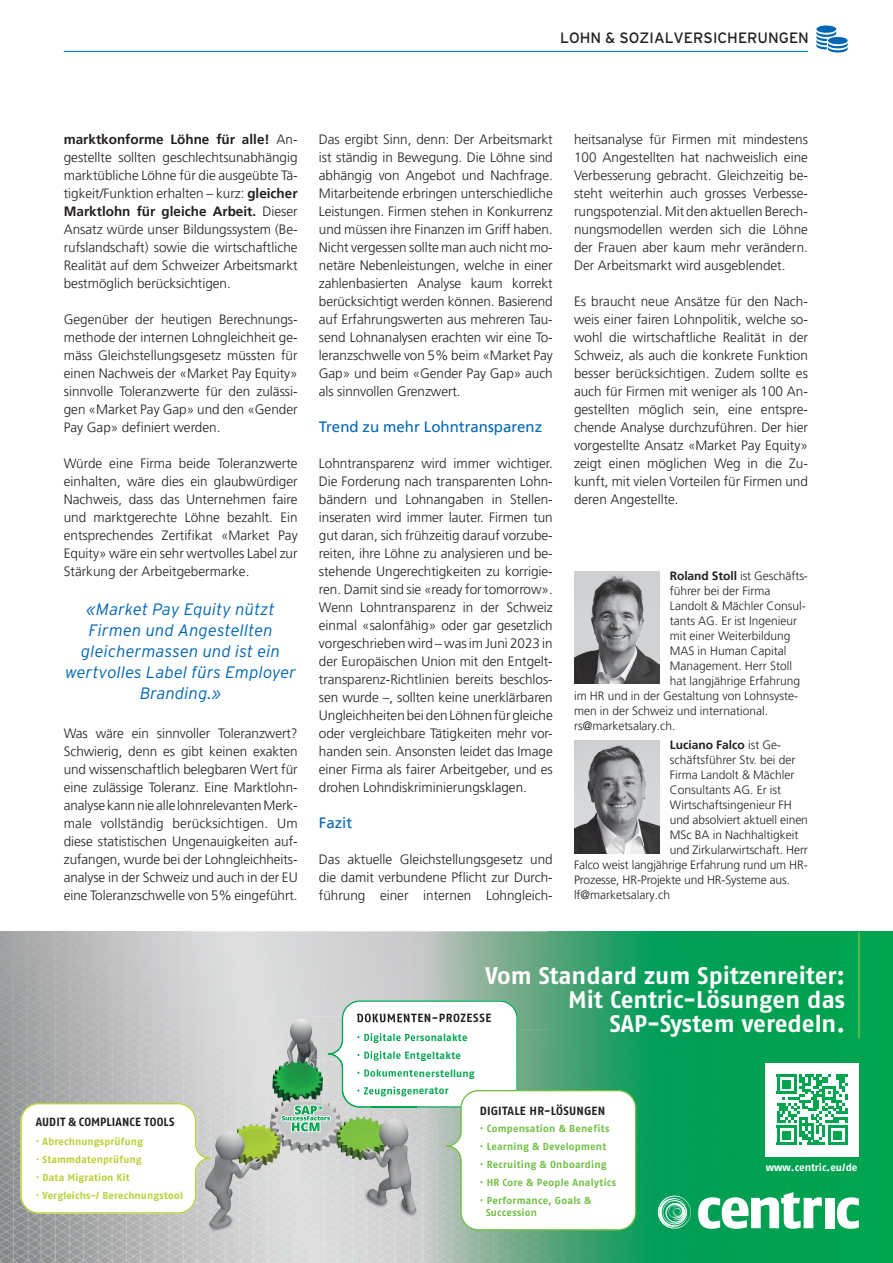
<style>
.page{position:relative;width:893px;height:1263px;background:#fff}
.page>*{position:absolute;margin:0;border:0;box-sizing:border-box;transform-origin:0 0}
.t1{font:700 24px/24px "Fago Pro";letter-spacing:-.005em;color:#fff;text-align:right}
.t2{font:italic 300 16.5px/21px "Interstate";letter-spacing:.01em;color:#0166b3;text-align:center}
.t3{font:15px "Frutiger LT Pro";color:#0166b3}
.t4{font:15px "Interstate";color:#231f20}
.t5{font:300 13.5px/18px "Frutiger LT Pro";color:#231f20;text-align:justify}
.t6{font:300 12px "Frutiger LT Pro";color:#231f20}
.t7{font:700 12px "Frutiger LT Pro";color:#231f20}
.t8{font:11.85px "Fago No Bold TF";letter-spacing:.02em;color:#231f20}
.t9{font:11.85px "Fago No Bold TF";letter-spacing:.05em;color:#231f20}
.t10{font:700 10.5px "Fago Pro";letter-spacing:-.005em;color:#fff}
.t11{font:10.2px/18px "Fago No Bold TF";letter-spacing:.025em;color:#71bf44}
.t12{font:10.2px/17.9px "Fago No Bold TF";letter-spacing:.015em;color:#b3d234}
.t13{font:10.2px "Fago No Bold TF";letter-spacing:.02em;color:#00a54f}
.s1{font-weight:700}
.s2{font-weight:300}
</style>
<div class="page">
<svg style="left:816px;top:26px;width:32px;height:27px"></svg>
<hr style="left:64px;top:51px;width:744px;height:1px;background:#0166b3">
<img style="left:574px;top:571px;width:85px;height:113px">
<img style="left:574px;top:740px;width:85px;height:113px">
<img style="left:0;top:931px;width:191px;height:197px">
<img style="left:191px;top:931px;width:357px;height:98px">
<img style="left:548px;top:931px;width:345px;height:332px">
<img style="left:191px;top:1029px;width:51px;height:234px">
<img style="left:498px;top:1231px;width:51px;height:32px">
<img style="left:396px;top:1231px;width:102px;height:32px">
<img style="left:0;top:1128px;width:38px;height:135px">
<img style="left:38px;top:1213px;width:153px;height:50px">
<div style="left:765px;top:1063px;width:94px;height:94px;background:#fff"></div>
<svg style="left:777px;top:1074px;width:71px;height:71px"></svg>
<hr style="left:858px;top:932px;width:2px;height:106px;background:#71bf44">
<div style="left:825px;top:1198px;width:9px;height:30px;background:#fff"></div>
<svg style="left:837px;top:1197px;width:22px;height:32px"></svg>
<svg style="left:698px;top:1192px;width:124px;height:37px"></svg>
<svg style="left:658px;top:1195px;width:33px;height:33px"></svg>
<div style="left:205px;top:1016px;width:74px;height:43px;background:#dbdcdc"></div>
<img style="left:205px;top:1059px;width:74px;height:44px">
<img style="left:210px;top:1103px;width:69px;height:43px">
<img style="left:205px;top:1146px;width:211px;height:86px">
<svg style="left:20px;top:1103px;width:190px;height:110px"></svg>
<svg style="left:279px;top:1000px;width:358px;height:231px"></svg>
<p class="t4" style="left:560px;top:28px;width:250px">LOHN &amp; SOZIALVERSICHERUNGEN</p>
<p class="t5" style="left:64px;top:130px;width:235px"><span class="s1">marktkonforme Löhne für alle!</span> An&shy;gestellte sollten geschlechtsunabhängig marktübliche Löhne für die ausgeübte Tä&shy;tigkeit/Funktion erhalten – kurz: <span class="s1">gleicher Marktlohn für gleiche Arbeit.</span> Dieser Ansatz würde unser Bildungssystem (Be&shy;rufslandschaft) sowie die wirtschaftliche Realität auf dem Schweizer Arbeitsmarkt bestmöglich berücksichtigen.</p>
<p class="t5" style="left:64px;top:310px;width:235px">Gegenüber der heutigen Berechnungs&shy;methode der internen Lohngleichheit ge&shy;mäss Gleichstellungsgesetz müssten für einen Nachweis der «Market Pay Equity» sinnvolle Toleranzwerte für den zulässi&shy;gen «Market Pay Gap» und den «Gender Pay Gap» definiert werden.</p>
<p class="t5" style="left:64px;top:454px;width:235px">Würde eine Firma beide Toleranzwerte einhalten, wäre dies ein glaubwürdiger Nachweis, dass das Unternehmen faire und marktgerechte Löhne bezahlt. Ein entsprechendes Zertifikat «Market Pay Equity» wäre ein sehr wertvolles Label zur Stärkung der Arbeitgebermarke.</p>
<p class="t2" style="left:65px;top:599px;width:233px">«Market Pay Equity nützt<br>Firmen und Angestellten gleichermassen und ist ein wertvolles Label fürs Employer<br>Branding.»</p>
<p class="t5" style="left:64px;top:724px;width:235px">Was wäre ein sinnvoller Toleranzwert?<br>Schwierig, denn es gibt keinen exakten und wissenschaftlich belegbaren Wert für eine zulässige Toleranz. Eine Marktlohn&shy;analyse kann nie alle lohnrelevanten Merk&shy;male vollständig berücksichtigen. Um diese statistischen Ungenauigkeiten auf&shy;zufangen, wurde bei der Lohngleichheits&shy;analyse in der Schweiz und auch in der EU eine Toleranzschwelle von 5% eingeführt.</p>
<p class="t5" style="left:319px;top:130px;width:235px">Das ergibt Sinn, denn: Der Arbeitsmarkt ist ständig in Bewegung. Die Löhne sind abhängig von Angebot und Nachfrage.<br>Mitarbeitende erbringen unterschiedliche Leistungen. Firmen stehen in Konkurrenz und müssen ihre Finanzen im Griff haben.<br>Nicht vergessen sollte man auch nicht mo&shy;netäre Nebenleistungen, welche in einer zahlenbasierten Analyse kaum korrekt berücksichtigt werden können. Basierend auf Erfahrungswerten aus mehreren Tau&shy;send Lohnanalysen erachten wir eine To&shy;leranzschwelle von 5% beim «Market Pay Gap» und beim «Gender Pay Gap» auch als sinnvollen Grenzwert.</p>
<p class="t3" style="left:319px;top:418px;width:225px">Trend zu mehr Lohntransparenz</p>
<p class="t5" style="left:319px;top:454px;width:235px">Lohntransparenz wird immer wichtiger.<br>Die Forderung nach transparenten Lohn&shy;bändern und Lohnangaben in Stellen&shy;inseraten wird immer lauter. Firmen tun gut daran, sich frühzeitig darauf vorzube&shy;reiten, ihre Löhne zu analysieren und be&shy;stehende Ungerechtigkeiten zu korrigie&shy;ren. Damit sind sie «ready for tomorrow».<br>Wenn Lohntransparenz in der Schweiz einmal «salonfähig» oder gar gesetzlich vorgeschrieben wird – was im Juni 2023 in der Europäischen Union mit den Entgelt&shy;transparenz-Richtlinien bereits beschlos&shy;sen wurde –, sollten keine unerklärbaren Ungleichheiten bei den Löhnen für gleiche oder vergleichbare Tätigkeiten mehr vor&shy;handen sein. Ansonsten leidet das Image einer Firma als fairer Arbeitgeber, und es drohen Lohndiskriminierungsklagen.</p>
<p class="t3" style="left:319px;top:814px;width:35px">Fazit</p>
<p class="t5" style="left:319px;top:850px;width:235px">Das aktuelle Gleichstellungsgesetz und die damit verbundene Pflicht zur Durch&shy;führung einer internen Lohngleich-</p>
<p class="t5" style="left:574px;top:130px;width:235px">heitsanalyse für Firmen mit mindestens 100 Angestellten hat nachweislich eine Verbesserung gebracht. Gleichzeitig be&shy;steht weiterhin auch grosses Verbesse&shy;rungspotenzial. Mit den aktuellen Berech&shy;nungsmodellen werden sich die Löhne der Frauen aber kaum mehr verändern.<br>Der Arbeitsmarkt wird ausgeblendet.</p>
<p class="t5" style="left:574px;top:292px;width:235px">Es braucht neue Ansätze für den Nach&shy;weis einer fairen Lohnpolitik, welche so&shy;wohl die wirtschaftliche Realität in der Schweiz, als auch die konkrete Funktion besser berücksichtigen. Zudem sollte es auch für Firmen mit weniger als 100 An&shy;gestellten möglich sein, eine entspre&shy;chende Analyse durchzuführen. Der hier vorgestellte Ansatz «Market Pay Equity» zeigt einen möglichen Weg in die Zu&shy;kunft, mit vielen Vorteilen für Firmen und deren Angestellte.</p>
<p class="t6" style="left:670px;top:569px;width:139px"><span class="s1">Roland Stoll</span> ist Geschäfts-</p>
<p class="t6" style="left:670px;top:584px;width:102px">führer bei der Firma</p>
<p class="t6" style="left:670px;top:599px;width:138px">Landolt &amp; Mächler Consul-</p>
<p class="t6" style="left:670px;top:614px;width:129px">tants AG. Er ist Ingenieur</p>
<p class="t6" style="left:670px;top:629px;width:122px">mit einer Weiterbildung</p>
<p class="t6" style="left:670px;top:644px;width:118px">MAS in Human Capital</p>
<p class="t6" style="left:670px;top:659px;width:124px">Management. Herr Stoll</p>
<p class="t6" style="left:670px;top:674px;width:132px">hat langjährige Erfahrung</p>
<p class="t6" style="left:574px;top:689px;width:226px">im HR und in der Gestaltung von Lohnsyste-</p>
<p class="t6" style="left:574px;top:704px;width:196px">men in der Schweiz und international.</p>
<p class="t6" style="left:574px;top:719px;width:103px">rs@marketsalary.ch.</p>
<p class="t7" style="left:670px;top:738px;width:113px">Luciano Falco <span class="s2">ist Ge-</span></p>
<p class="t6" style="left:670px;top:753px;width:127px">schäftsführer Stv. bei der</p>
<p class="t6" style="left:670px;top:768px;width:126px">Firma Landolt &amp; Mächler</p>
<p class="t6" style="left:670px;top:783px;width:113px">Consultants AG. Er ist</p>
<p class="t6" style="left:670px;top:798px;width:124px">Wirtschaftsingenieur FH</p>
<p class="t6" style="left:670px;top:813px;width:140px">und absolviert aktuell einen</p>
<p class="t6" style="left:670px;top:828px;width:130px">MSc BA in Nachhaltigkeit</p>
<p class="t6" style="left:670px;top:843px;width:140px">und Zirkularwirtschaft. Herr</p>
<p class="t6" style="left:574px;top:858px;width:235px">Falco weist langjährige Erfahrung rund um HR-</p>
<p class="t6" style="left:574px;top:873px;width:217px">Prozesse, HR-Projekte und HR-Systeme aus.</p>
<p class="t6" style="left:574px;top:888px;width:98px">lf@marketsalary.ch</p>
<p class="t8" style="left:36px;top:1115px;width:140px">AUDIT &amp; COMPLIANCE TOOLS</p>
<p class="t12" style="left:36px;top:1132px;width:109px">· Abrechnungsprüfung · Stammdatenprüfung</p>
<p class="t12" style="left:36px;top:1186px;width:149px">· Vergleichs-/ Berechnungstool</p>
<p class="t12" style="left:36px;top:1168px;width:95px">· Data Migration Kit</p>
<h1 class="t1" style="left:485px;top:964px;width:361px">Vom Standard zum Spitzenreiter:<br>Mit Centric-Lösungen das<br>SAP-System veredeln.</h1>
<p class="t9" style="left:357px;top:1011px;width:136px">DOKUMENTEN-PROZESSE</p>
<p class="t13" style="left:357px;top:1067px;width:120px">· Dokumentenerstellung</p>
<p class="t8" style="left:480px;top:1104px;width:127px">DIGITALE HR-LÖSUNGEN</p>
<p class="t11" style="left:480px;top:1120px;width:131px">· Compensation &amp; Benefits · Learning &amp; Development</p>
<p class="t11" style="left:480px;top:1155px;width:128px">· Recruiting &amp; Onboarding</p>
<p class="t11" style="left:480px;top:1173px;width:138px">· HR Core &amp; People Analytics · Performance, Goals &amp;</p>
<p class="t11" style="left:486px;top:1203px;width:53px">Succession</p>
<p class="t10" style="left:766px;top:1161px;width:93px">www.centric.eu/de</p>
</div>
